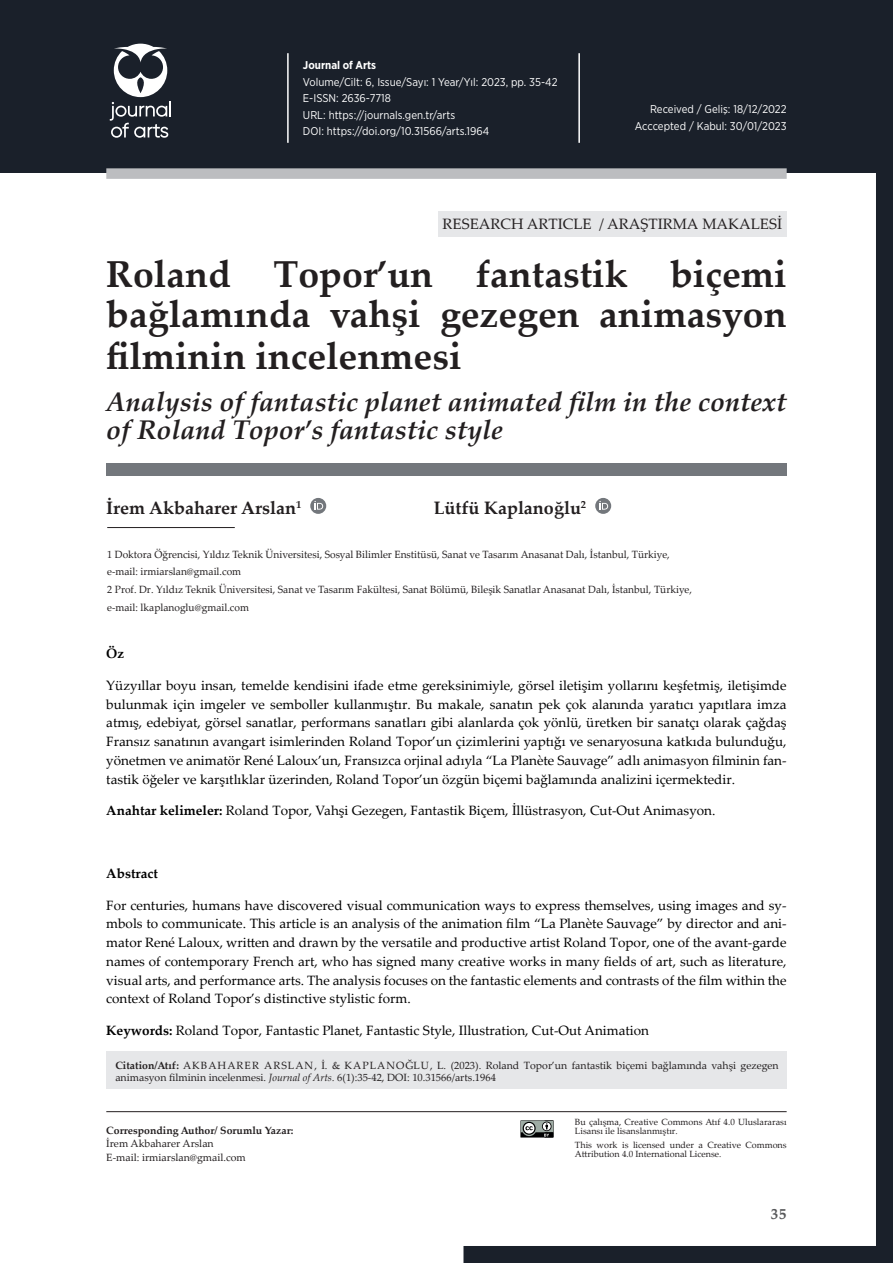
<style>
.page{position:relative;width:893px;height:1263px;background:#fff}
.page>*{position:absolute;margin:0;border:0;box-sizing:border-box;transform-origin:0 0}
.t1{font:700 37.5px/41.2px "Palatino Linotype";color:#231f20;text-align:justify}
.t2{font:italic 700 27px/28.5px "Palatino Linotype";color:#231f20}
.t3{font:700 18px "Palatino Linotype";color:#231f20}
.t4{font:15px "Palatino Linotype";color:#231f20}
.t5{font:700 15px "Palatino Linotype";color:#57585a}
.t6{font:13.5px/18.8px "Palatino Linotype";color:#000001;text-align:justify}
.t7{font:700 13.5px "Palatino Linotype";color:#000001}
.t8{font:11.25px/16.5px "Gotham Narrow";color:#fff}
.t9{font:700 11.25px "Gotham Narrow";color:#fff}
.t10{font:10.5px/17.7px "Palatino Linotype";color:#231f20}
.t11{font:700 10.5px "Palatino Linotype";color:#231f20}
.t12{font:9px/9px "Palatino Linotype";color:#231f20}
.s1{font-weight:700}
.s2{font-style:italic}
</style>
<div class="page">
<svg style="left:463px;top:173px;width:430px;height:1090px"></svg>
<div style="left:0;top:0;width:893px;height:173px;background:#1a202a"></div>
<div style="left:106px;top:463px;width:681px;height:13px;background:#73777c"></div>
<svg style="left:310px;top:498px;width:16px;height:16px"></svg>
<svg style="left:314px;top:501px;width:9px;height:9px"></svg>
<svg style="left:595px;top:498px;width:16px;height:16px"></svg>
<svg style="left:599px;top:501px;width:9px;height:9px"></svg>
<hr style="left:107px;top:527px;width:128px;height:1px;background:#231f20">
<hr style="left:287px;top:53px;width:2px;height:90px;background:#fff">
<hr style="left:578px;top:53px;width:2px;height:90px;background:#fff">
<div style="left:106px;top:168px;width:681px;height:11px;background:#bcbdc0"></div>
<hr style="left:106px;top:1111px;width:681px;height:1px;background:#231f20">
<div style="left:438px;top:211px;width:349px;height:26px;background:#e6e7e9"></div>
<div style="left:106px;top:1052px;width:681px;height:37px;background:#e6e7e9"></div>
<svg style="left:110px;top:44px;width:61px;height:94px"></svg>
<svg style="left:520px;top:1120px;width:34px;height:17px"></svg>
<p class="t9" style="left:303px;top:58px;width:75px">Journal of Arts</p>
<p class="t8" style="left:303px;top:73px;width:256px">Volume/Cilt: 6, Issue/Sayı: 1 Year/Yıl: 2023, pp. 35-42<br>E-ISSN: 2636-7718<br>URL: https://journals.gen.tr/arts<br>DOI: https://doi.org/10.31566/arts.1964</p>
<p class="t8" style="left:635px;top:101px;width:153px;text-align:right">Received / Geliş: 18/12/2022<br>Acccepted / Kabul: 30/01/2023</p>
<p class="t4" style="left:443px;top:214px;width:341px">RESEARCH ARTICLE / ARAŞTIRMA MAKALESİ</p>
<h1 class="t1" style="left:106px;top:252px;width:682px">Roland Topor’un fantastik biçemi bağlamında vahşi gezegen animasyon filminin incelenmesi</h1>
<h2 class="t2" style="left:106px;top:386px;width:682px">Analysis of fantastic planet animated film in the context of Roland Topor’s fantastic style</h2>
<h3 class="t3" style="left:106px;top:495px;width:196px">İrem Akbaharer Arslan<sup>1</sup></h3>
<h3 class="t3" style="left:434px;top:495px;width:154px">Lütfü Kaplanoğlu<sup>2</sup></h3>
<p class="t10" style="left:107px;top:545px;width:586px">1 Doktora Öğrencisi, Yıldız Teknik Üniversitesi, Sosyal Bilimler Enstitüsü, Sanat ve Tasarım Anasanat Dalı, İstanbul, Türkiye, e-mail: irmiarslan@gmail.com<br>2 Prof. Dr. Yıldız Teknik Üniversitesi, Sanat ve Tasarım Fakültesi, Sanat Bölümü, Bileşik Sanatlar Anasanat Dalı, İstanbul, Türkiye, e-mail: lkaplanoglu@gmail.com</p>
<p class="t7" style="left:106px;top:644px;width:19px">Öz</p>
<p class="t6" style="left:106px;top:675px;width:682px">Yüzyıllar boyu insan, temelde kendisini ifade etme gereksinimiyle, görsel iletişim yollarını keşfetmiş, iletişimde bulunmak için imgeler ve semboller kullanmıştır. Bu makale, sanatın pek çok alanında yaratıcı yapıtlara imza atmış, edebiyat, görsel sanatlar, performans sanatları gibi alanlarda çok yönlü, üretken bir sanatçı olarak çağdaş Fransız sanatının avangart isimlerinden Roland Topor’un çizimlerini yaptığı ve senaryosuna katkıda bulunduğu, yönetmen ve animatör René Laloux’un, Fransızca orjinal adıyla “La Planète Sauvage” adlı animasyon filminin fan&shy;tastik öğeler ve karşıtlıklar üzerinden, Roland Topor’un özgün biçemi bağlamında analizini içermektedir.</p>
<p class="t6" style="left:106px;top:801px;width:611px"><span class="s1">Anahtar kelimeler:</span> Roland Topor, Vahşi Gezegen, Fantastik Biçem, İllüstrasyon, Cut-Out Animasyon.</p>
<p class="t7" style="left:106px;top:864px;width:53px">Abstract</p>
<p class="t6" style="left:106px;top:895px;width:682px">For centuries, humans have discovered visual communication ways to express themselves, using images and sy&shy;mbols to communicate. This article is an analysis of the animation film “La Planète Sauvage” by director and ani&shy;mator René Laloux, written and drawn by the versatile and productive artist Roland Topor, one of the avant-garde names of contemporary French art, who has signed many creative works in many fields of art, such as literature, visual arts, and performance arts. The analysis focuses on the fantastic elements and contrasts of the film within the context of Roland Topor’s distinctive stylistic form.</p>
<p class="t6" style="left:106px;top:1020px;width:544px"><span class="s1">Keywords:</span> Roland Topor, Fantastic Planet, Fantastic Style, Illustration, Cut-Out Animation</p>
<p class="t10" style="left:115px;top:1059px;width:665px;line-height:12px"><span class="s1">Citation/Atıf:</span> AKBAHARER ARSLAN, İ. &amp; KAPLANOĞLU, L. (2023). Roland Topor’un fantastik biçemi bağlamında vahşi gezegen animasyon filminin incelenmesi. <span class="s2">Journal of Arts.</span> 6(1):35-42, DOI: 10.31566/arts.1964</p>
<p class="t12" style="left:575px;top:1117px;width:213px">Bu çalışma, Creative Commons Atıf 4.0 Uluslararası<br>Lisansı ile lisanslanmıştır.</p>
<p class="t12" style="left:575px;top:1140px;width:213px">This work is licensed under a Creative Commons<br>Attribution 4.0 International License.</p>
<p class="t11" style="left:106px;top:1122px;width:189px">Corresponding Author/ Sorumlu Yazar:</p>
<p class="t10" style="left:106px;top:1136px;width:141px;line-height:13.5px">İrem Akbaharer Arslan<br>E-mail: irmiarslan@gmail.com</p>
<p class="t5" style="left:771px;top:1203px;width:17px">35</p>
</div>
